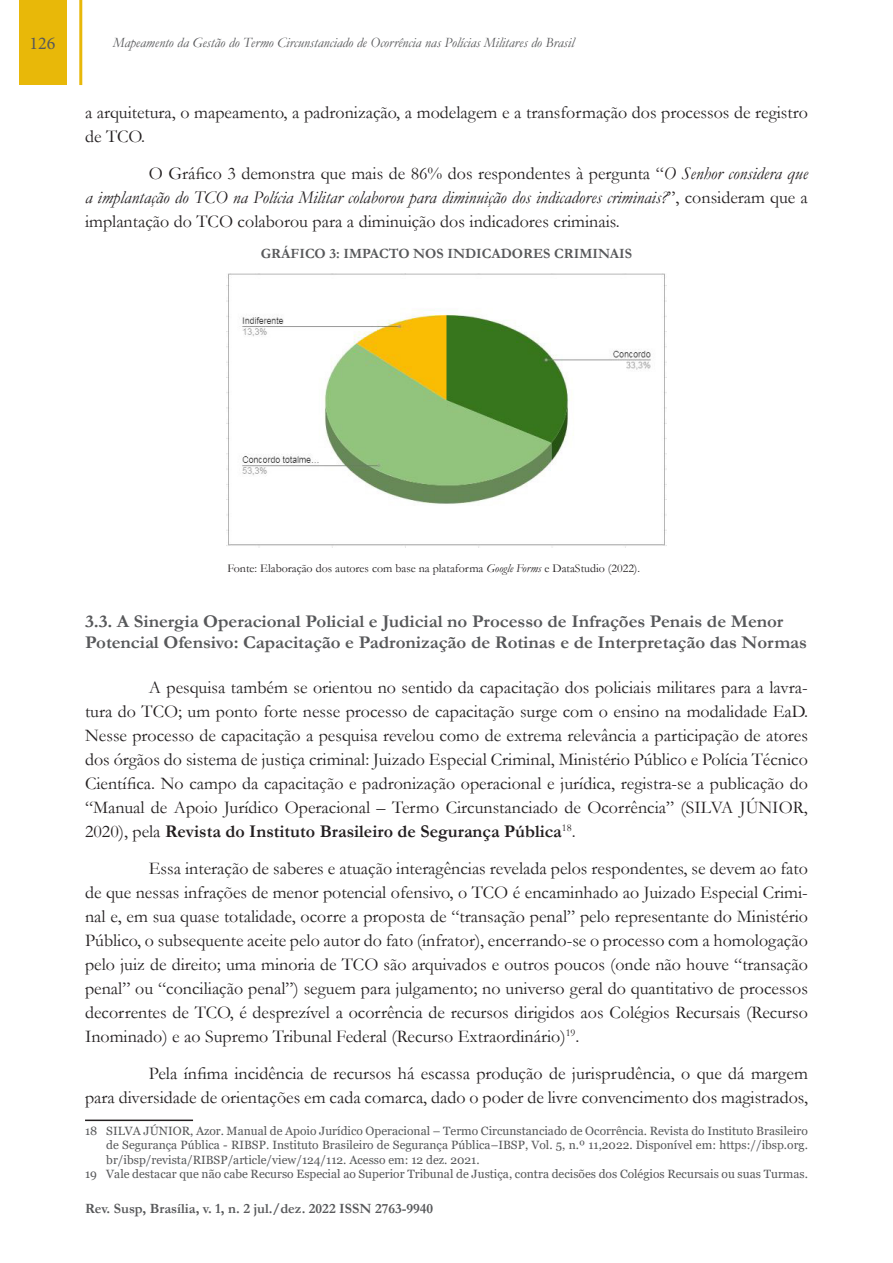
<style>
.page{position:relative;width:893px;height:1263px;background:#fff}
.page>*{position:absolute;margin:0;border:0;box-sizing:border-box;transform-origin:0 0}
.MIOLO{font:18px/24px "Garamond";color:#231f20;text-align:justify}
.SUBTITULO{font:700 18px/21px "Garamond";letter-spacing:-.005em;color:#57585a;scale:1.05 1}
.t1{font:18px "Minion Pro";color:#57585a}
.TABELAS{font:700 14.25px "Garamond";color:#57585a}
.t2{font:italic 14.25px "Garamond";color:#57585a}
._0_-_RODAPE{font:12px/14.4px "Georgia";color:#57585a;text-align:justify}
.FONTE{font:12px "Garamond";color:#231f20}
.s1{font-style:italic}
.s2{font-weight:700}
</style>
<div class="page">
<div style="left:19px;top:0;width:48px;height:85px;background:#e8b809"></div>
<hr style="left:79px;top:0;width:3px;height:85px;background:#e8b809">
<img style="left:226px;top:274px;width:441px;height:274px">
<hr style="left:85px;top:1119px;width:108px;height:2px;background:#231f20">
<p class="t1" style="left:30px;top:31px;width:27px">126</p>
<p class="t2" style="left:113px;top:33px;width:463px">Mapeamento da Gestão do Termo Circunstanciado de Ocorrência nas Polícias Militares do Brasil</p>
<p class="MIOLO" style="left:85px;top:100px;width:724px">a arquitetura, o mapeamento, a padronização, a modelagem e a transformação dos processos de registro de TCO.</p>
<p class="MIOLO" style="left:85px;top:161px;width:724px;text-indent:64px">O Gráfico 3 demonstra que mais de 86% dos respondentes à pergunta “<span class="s1">O Senhor considera que a implantação do TCO na Polícia Militar colaborou para diminuição dos indicadores criminais?</span>”, consideram que a implantação do TCO colaborou para a diminuição dos indicadores criminais.</p>
<p class="TABELAS" style="left:261px;top:243px;width:373px">GRÁFICO 3: IMPACTO NOS INDICADORES CRIMINAIS</p>
<p class="FONTE" style="left:227px;top:560px;width:414px">Fonte: Elaboração dos autores com base na plataforma <span class="s1">Google Forms</span> e DataStudio (2022).</p>
<p class="SUBTITULO" style="left:85px;top:611px;width:689px">3.3. A Sinergia Operacional Policial e Judicial no Processo de Infrações Penais de Menor<br>Potencial Ofensivo: Capacitação e Padronização de Rotinas e de Interpretação das Normas</p>
<p class="MIOLO" style="left:85px;top:675px;width:724px;text-indent:64px">A pesquisa também se orientou no sentido da capacitação dos policiais militares para a lavra&shy;tura do TCO; um ponto forte nesse processo de capacitação surge com o ensino na modalidade EaD.<br>Nesse processo de capacitação a pesquisa revelou como de extrema relevância a participação de atores dos órgãos do sistema de justiça criminal: Juizado Especial Criminal, Ministério Público e Polícia Técnico Científica. No campo da capacitação e padronização operacional e jurídica, registra-se a publicação do “Manual de Apoio Jurídico Operacional – Termo Circunstanciado de Ocorrência” (SILVA JÚNIOR, 2020), pela <span class="s2">Revista do Instituto Brasileiro de Segurança Pública</span><sup>18</sup>.</p>
<p class="MIOLO" style="left:85px;top:856px;width:724px;text-indent:64px">Essa interação de saberes e atuação interagências revelada pelos respondentes, se devem ao fato de que nessas infrações de menor potencial ofensivo, o TCO é encaminhado ao Juizado Especial Crimi&shy;nal e, em sua quase totalidade, ocorre a proposta de “transação penal” pelo representante do Ministério Público, o subsequente aceite pelo autor do fato (infrator), encerrando-se o processo com a homologação pelo juiz de direito; uma minoria de TCO são arquivados e outros poucos (onde não houve “transação penal” ou “conciliação penal”) seguem para julgamento; no universo geral do quantitativo de processos decorrentes de TCO, é desprezível a ocorrência de recursos dirigidos aos Colégios Recursais (Recurso Inominado) e ao Supremo Tribunal Federal (Recurso Extraordinário)<sup>19</sup>.</p>
<p class="MIOLO" style="left:85px;top:1060px;width:724px;text-align:right">Pela ínfima incidência de recursos há escassa produção de jurisprudência, o que dá margem<br>para diversidade de orientações em cada comarca, dado o poder de livre convencimento dos magistrados,</p>
<p class="_0_-_RODAPE" style="left:106px;top:1124px;width:703px;text-indent:-21px">18 SILVA JÚNIOR, Azor. Manual de Apoio Jurídico Operacional – Termo Circunstanciado de Ocorrência. Revista do Instituto Brasileiro de Segurança Pública - RIBSP. Instituto Brasileiro de Segurança Pública–IBSP, Vol. 5, n.º 11,2022. Disponível em: https://ibsp.org. br/ibsp/revista/RIBSP/article/view/124/112. Acesso em: 12 dez. 2021.</p>
<p class="_0_-_RODAPE" style="left:85px;top:1167px;width:724px">19 Vale destacar que não cabe Recurso Especial ao Superior Tribunal de Justiça, contra decisões dos Colégios Recursais ou suas Turmas.</p>
<p class="TABELAS" style="left:85px;top:1199px;width:350px">Rev. Susp, Brasília, v. 1, n. 2 jul./dez. 2022 ISSN 2763-9940</p>
</div>
